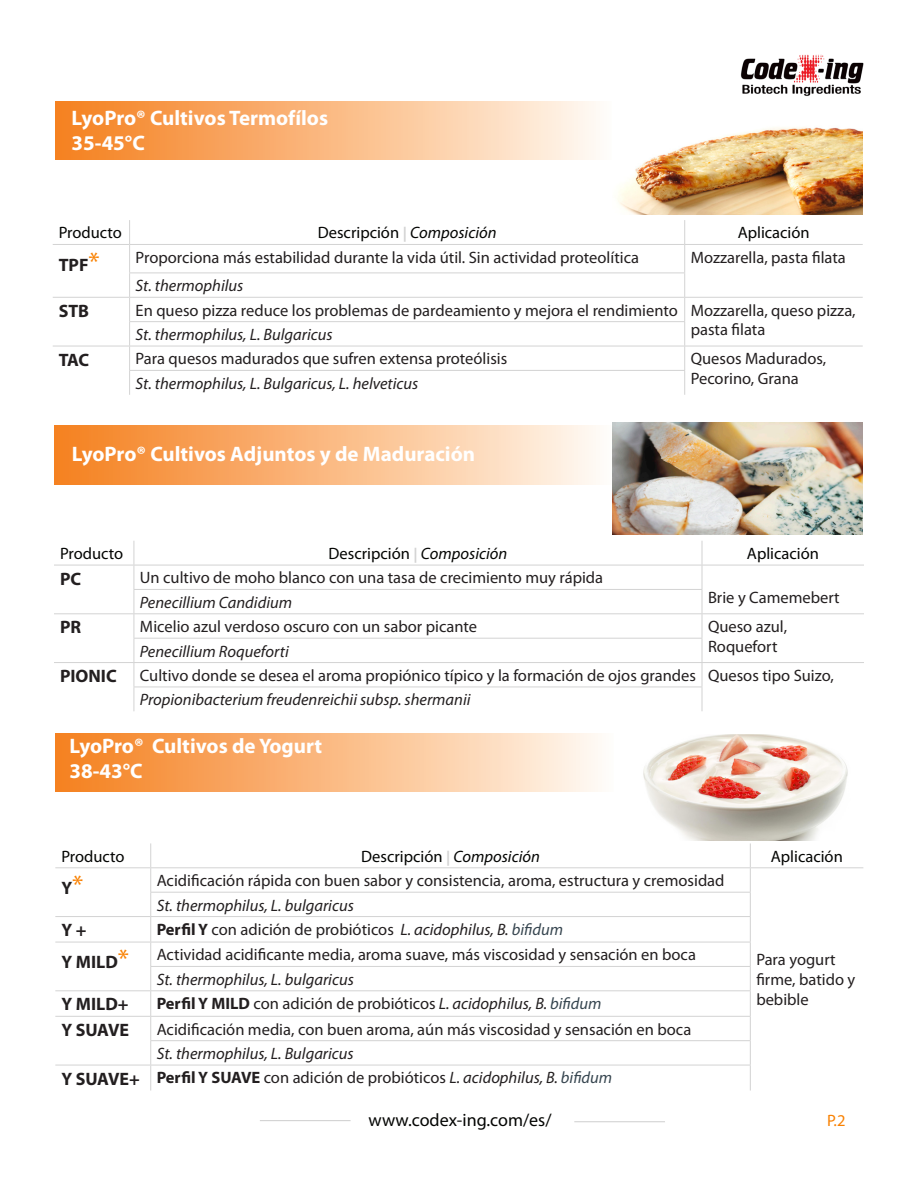
<style>
.page{position:relative;width:918px;height:1188px;background:#fff}
.page>*{position:absolute;margin:0;border:0;box-sizing:border-box;transform-origin:0 0}
.t1{font:700 21px "Myriad Pro";color:#fff}
.t2{font:700 18px "Myriad Pro";color:#231f20}
.t3{font:18px "Myriad Pro";color:#040503}
.t4{font:16.5px/19.8px "Myriad Pro";color:#231f20}
.t5{font:italic 16.5px "Myriad Pro";color:#231f20}
.t6{font:16.5px "Myriad Pro";color:#040503}
.t7{font:16.5px "Myriad Pro";color:#f98102}
.s1{font-weight:700;font-size:15px;color:#d3d3d3}
.s2{font-style:italic}
.s3{font-weight:400;font-size:27px;color:#f98102}
.s4{font-weight:700}
.s5{font-style:italic;color:#36454f}
</style>
<div class="page">
<hr style="left:260px;top:1120px;width:91px;height:1px;background:#d3d3d3">
<hr style="left:574px;top:1121px;width:91px;height:1px;background:#d3d3d3">
<img style="left:740px;top:54px;width:124px;height:42px">
<div style="left:54px;top:426px;width:558px;height:58px;background:linear-gradient(to right,#f57e1b,#fff9f2)"></div>
<div style="left:56px;top:102px;width:556px;height:58px;background:linear-gradient(to right,#f57e1b,#fff9f2)"></div>
<hr style="left:53px;top:244px;width:77px;height:1px;background:#d3d3d3">
<hr style="left:130px;top:244px;width:555px;height:1px;background:#d3d3d3">
<hr style="left:685px;top:244px;width:178px;height:1px;background:#d3d3d3">
<hr style="left:129px;top:273px;width:556px;height:1px;background:#d3d3d3">
<hr style="left:53px;top:297px;width:77px;height:1px;background:#d3d3d3">
<hr style="left:130px;top:297px;width:555px;height:1px;background:#d3d3d3">
<hr style="left:685px;top:297px;width:178px;height:1px;background:#d3d3d3">
<hr style="left:129px;top:321px;width:556px;height:1px;background:#d3d3d3">
<hr style="left:53px;top:346px;width:77px;height:1px;background:#d3d3d3">
<hr style="left:130px;top:346px;width:555px;height:1px;background:#d3d3d3">
<hr style="left:685px;top:346px;width:178px;height:1px;background:#d3d3d3">
<hr style="left:129px;top:370px;width:556px;height:1px;background:#d3d3d3">
<svg style="left:129px;top:220px;width:1px;height:175px"></svg>
<svg style="left:684px;top:220px;width:1px;height:175px"></svg>
<hr style="left:54px;top:565px;width:80px;height:1px;background:#d3d3d3">
<hr style="left:134px;top:565px;width:568px;height:1px;background:#d3d3d3">
<hr style="left:702px;top:565px;width:162px;height:1px;background:#d3d3d3">
<hr style="left:134px;top:589px;width:568px;height:1px;background:#d3d3d3">
<hr style="left:54px;top:613px;width:80px;height:1px;background:#d3d3d3">
<hr style="left:134px;top:613px;width:568px;height:1px;background:#d3d3d3">
<hr style="left:702px;top:613px;width:162px;height:1px;background:#d3d3d3">
<hr style="left:134px;top:638px;width:568px;height:1px;background:#d3d3d3">
<hr style="left:54px;top:662px;width:80px;height:1px;background:#d3d3d3">
<hr style="left:134px;top:662px;width:568px;height:1px;background:#d3d3d3">
<hr style="left:702px;top:662px;width:162px;height:1px;background:#d3d3d3">
<hr style="left:134px;top:687px;width:568px;height:1px;background:#d3d3d3">
<svg style="left:134px;top:541px;width:1px;height:170px"></svg>
<svg style="left:702px;top:541px;width:1px;height:170px"></svg>
<img style="left:617px;top:127px;width:246px;height:87px">
<img style="left:612px;top:423px;width:251px;height:112px">
<div style="left:56px;top:733px;width:558px;height:58px;background:linear-gradient(to right,#f57e1b,#fff9f2)"></div>
<hr style="left:55px;top:867px;width:96px;height:1px;background:#d3d3d3">
<hr style="left:151px;top:867px;width:599px;height:1px;background:#d3d3d3">
<hr style="left:750px;top:867px;width:113px;height:1px;background:#d3d3d3">
<hr style="left:150px;top:892px;width:601px;height:1px;background:#d3d3d3">
<hr style="left:55px;top:916px;width:96px;height:1px;background:#d3d3d3">
<hr style="left:151px;top:916px;width:600px;height:1px;background:#d3d3d3">
<hr style="left:55px;top:942px;width:96px;height:1px;background:#d3d3d3">
<hr style="left:151px;top:942px;width:600px;height:1px;background:#d3d3d3">
<hr style="left:150px;top:966px;width:601px;height:1px;background:#d3d3d3">
<hr style="left:55px;top:990px;width:96px;height:1px;background:#d3d3d3">
<hr style="left:151px;top:990px;width:600px;height:1px;background:#d3d3d3">
<hr style="left:55px;top:1016px;width:96px;height:1px;background:#d3d3d3">
<hr style="left:151px;top:1016px;width:600px;height:1px;background:#d3d3d3">
<hr style="left:150px;top:1040px;width:601px;height:1px;background:#d3d3d3">
<hr style="left:55px;top:1065px;width:96px;height:1px;background:#d3d3d3">
<hr style="left:151px;top:1065px;width:600px;height:1px;background:#d3d3d3">
<svg style="left:150px;top:843px;width:1px;height:248px"></svg>
<svg style="left:750px;top:843px;width:1px;height:248px"></svg>
<img style="left:643px;top:735px;width:205px;height:105px">
<p class="t1" style="left:72px;top:104px;width:258px">LyoPro® Cultivos Termofílos</p>
<p class="t1" style="left:72px;top:129px;width:75px">35-45°C</p>
<p class="t6" style="left:59px;top:223px;width:65px">Producto</p>
<p class="t6" style="left:318px;top:223px;width:180px">Descripción <span class="s1">|</span> <span class="s2">Composición</span></p>
<p class="t6" style="left:738px;top:223px;width:74px">Aplicación</p>
<p class="t2" style="left:59px;top:253px;width:43px">TPF<span class="s3">*</span></p>
<p class="t4" style="left:136px;top:247px;width:505px">Proporciona más estabilidad durante la vida útil. Sin actividad proteolítica</p>
<p class="t4" style="left:691px;top:247px;width:157px">Mozzarella, pasta filata</p>
<p class="t5" style="left:136px;top:276px;width:109px">St. thermophilus</p>
<p class="t2" style="left:59px;top:299px;width:32px">STB</p>
<p class="t4" style="left:136px;top:300px;width:544px">En queso pizza reduce los problemas de pardeamiento y mejora el rendimiento</p>
<p class="t4" style="left:691px;top:300px;width:167px">Mozzarella, queso pizza, pasta filata</p>
<p class="t5" style="left:136px;top:324px;width:199px">St. thermophilus, L. Bulgaricus</p>
<p class="t2" style="left:59px;top:348px;width:32px">TAC</p>
<p class="t4" style="left:136px;top:349px;width:373px">Para quesos madurados que sufren extensa proteólisis</p>
<p class="t4" style="left:691px;top:349px;width:137px">Quesos Madurados,</p>
<p class="t4" style="left:691px;top:369px;width:110px">Pecorino, Grana</p>
<p class="t5" style="left:136px;top:373px;width:284px">St. thermophilus, L. Bulgaricus, L. helveticus</p>
<p class="t1" style="left:72px;top:440px;width:405px">LyoPro® Cultivos Adjuntos y de Maduración</p>
<p class="t6" style="left:60px;top:543px;width:65px">Producto</p>
<p class="t6" style="left:329px;top:543px;width:180px">Descripción <span class="s1">|</span> <span class="s2">Composición</span></p>
<p class="t6" style="left:747px;top:543px;width:74px">Aplicación</p>
<p class="t2" style="left:60px;top:567px;width:23px">PC</p>
<p class="t4" style="left:140px;top:568px;width:465px">Un cultivo de moho blanco con una tasa de crecimiento muy rápida</p>
<p class="t4" style="left:708px;top:588px;width:133px">Brie y Camemebert</p>
<p class="t5" style="left:140px;top:592px;width:154px">Penecillium Candidium</p>
<p class="t2" style="left:60px;top:616px;width:23px">PR</p>
<p class="t4" style="left:140px;top:617px;width:339px">Micelio azul verdoso oscuro con un sabor picante</p>
<p class="t4" style="left:708px;top:617px;width:81px">Queso azul,</p>
<p class="t4" style="left:708px;top:636px;width:71px">Roquefort</p>
<p class="t5" style="left:140px;top:641px;width:150px">Penecillium Roqueforti</p>
<p class="t2" style="left:60px;top:664px;width:58px">PIONIC</p>
<p class="t4" style="left:140px;top:665px;width:558px">Cultivo donde se desea el aroma propiónico típico y la formación de ojos grandes</p>
<p class="t4" style="left:708px;top:665px;width:127px">Quesos tipo Suizo,</p>
<p class="t5" style="left:140px;top:690px;width:332px">Propionibacterium freudenreichii subsp. shermanii</p>
<p class="t1" style="left:69px;top:732px;width:254px">LyoPro® Cultivos de Yogurt</p>
<p class="t1" style="left:69px;top:757px;width:75px">38-43°C</p>
<p class="t6" style="left:61px;top:846px;width:65px">Producto</p>
<p class="t6" style="left:361px;top:846px;width:180px">Descripción <span class="s1">|</span> <span class="s2">Composición</span></p>
<p class="t6" style="left:771px;top:846px;width:74px">Aplicación</p>
<p class="t2" style="left:61px;top:876px;width:24px">Y<span class="s3">*</span></p>
<p class="t4" style="left:157px;top:870px;width:569px">Acidificación rápida con buen sabor y consistencia, aroma, estructura y cremosidad</p>
<p class="t5" style="left:157px;top:895px;width:199px">St. thermophilus, L. bulgaricus</p>
<p class="t2" style="left:61px;top:918px;width:27px">Y +</p>
<p class="t4" style="left:157px;top:919px;width:408px"><span class="s4">Perfil Y</span> con adición de probióticos <span class="s2">L. acidophilus, B.</span> <span class="s5">bifidum</span></p>
<p class="t2" style="left:61px;top:951px;width:69px">Y MILD<span class="s3">*</span></p>
<p class="t4" style="left:157px;top:945px;width:541px">Actividad acidificante media, aroma suave, más viscosidad y sensación en boca</p>
<p class="t5" style="left:157px;top:969px;width:199px">St. thermophilus, L. bulgaricus</p>
<p class="t2" style="left:61px;top:993px;width:69px">Y MILD+</p>
<p class="t4" style="left:157px;top:993px;width:446px"><span class="s4">Perfil Y MILD</span> con adición de probióticos <span class="s2">L. acidophilus, B.</span> <span class="s5">bifidum</span></p>
<p class="t2" style="left:61px;top:1018px;width:69px">Y SUAVE</p>
<p class="t4" style="left:157px;top:1019px;width:536px">Acidificación media, con buen aroma, aún más viscosidad y sensación en boca</p>
<p class="t5" style="left:157px;top:1043px;width:199px">St. thermophilus, L. Bulgaricus</p>
<p class="t2" style="left:61px;top:1067px;width:80px">Y SUAVE+</p>
<p class="t4" style="left:157px;top:1068px;width:457px"><span class="s4">Perfil Y SUAVE</span> con adición de probióticos <span class="s2">L. acidophilus, B.</span> <span class="s5">bifidum</span></p>
<p class="t3" style="left:369px;top:1109px;width:184px">www.codex-ing.com/es/</p>
<p class="t4" style="left:756px;top:950px;width:101px">Para yogurt firme, batido y bebible</p>
<p class="t7" style="left:827px;top:1110px;width:20px">P.2</p>
</div>
